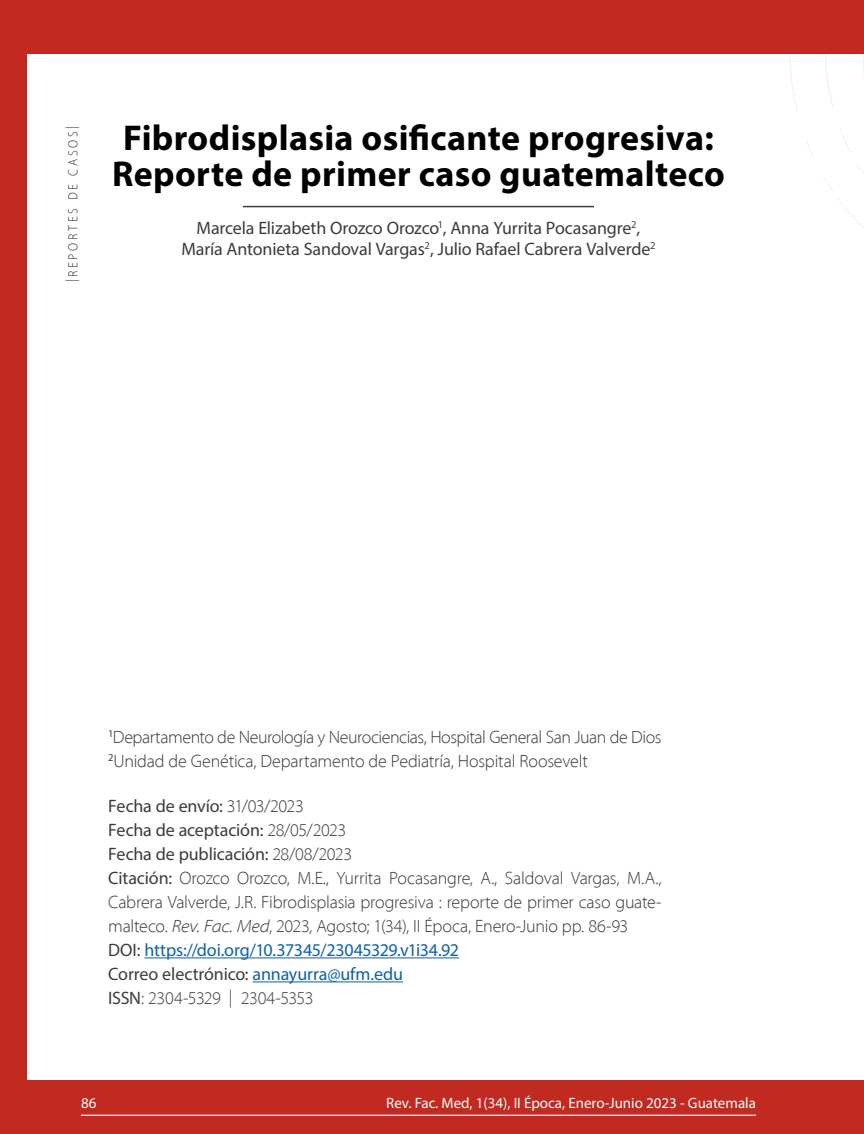
<style>
.page{position:relative;width:864px;height:1134px;background:#fff}
.page>*{position:absolute;margin:0;border:0;box-sizing:border-box;transform-origin:0 0}
.t1{font:700 36px/36px "Myriad Pro";letter-spacing:.01em;color:#000;text-align:center}
.t2{font:300 18px/24px "Myriad Pro";letter-spacing:-.015em;color:#3c3c3b}
.t3{font:18px/21px "Myriad Pro";letter-spacing:-.01em;color:#3c3c3b;text-align:center}
.t4{font:15px "Myriad Pro";color:#fff}
.t5{font:300 semi-condensed 13.5px "Myriad Pro";letter-spacing:.2em;color:#3c3c3b}
.s1{font-weight:400}
.s2{font-style:italic}
.s3{font-weight:400;color:#1060ab}
</style>
<div class="page">
<svg style="left:862px;top:54px;width:2px;height:20px"></svg>
<svg style="left:825px;top:54px;width:8px;height:53px"></svg>
<svg style="left:790px;top:54px;width:8px;height:58px"></svg>
<svg style="left:839px;top:128px;width:12px;height:25px"></svg>
<svg style="left:806px;top:140px;width:8px;height:18px"></svg>
<svg style="left:822px;top:164px;width:42px;height:65px"></svg>
<div style="left:0;top:0;width:864px;height:54px;background:#c12a21"></div>
<div style="left:0;top:0;width:27px;height:1134px;background:#c12a21"></div>
<hr style="left:243px;top:206px;width:351px;height:1px;background:#3c3c3b">
<hr style="left:144px;top:957px;width:315px;height:1px;background:#1060ab">
<hr style="left:253px;top:981px;width:150px;height:1px;background:#1060ab">
<div style="left:0;top:1080px;width:864px;height:54px;background:#c12a21"></div>
<hr style="left:81px;top:1115px;width:675px;height:1px;background:#fff">
<p class="t5" style="left:65px;top:282px;width:158px;rotate:-90deg">|REPORTES DE CASOS|</p>
<h1 class="t1" style="left:112px;top:119px;width:614px">Fibrodisplasia osificante progresiva:<br>Reporte de primer caso guatemalteco</h1>
<p class="t3" style="left:181px;top:218px;width:476px">Marcela Elizabeth Orozco Orozco<sup>1</sup>, Anna Yurrita Pocasangre<sup>2</sup>,<br>María Antonieta Sandoval Vargas<sup>2</sup>, Julio Rafael Cabrera Valverde<sup>2</sup></p>
<p class="t2" style="left:108px;top:724px;width:555px"><sup>1</sup>Departamento de Neurología y Neurociencias, Hospital General San Juan de Dios<br><sup>2</sup>Unidad de Genética, Departamento de Pediatría, Hospital Roosevelt</p>
<p class="t2" style="left:108px;top:794px;width:555px"><span class="s1">Fecha de envío:</span> 31/03/2023<br><span class="s1">Fecha de aceptación:</span> 28/05/2023<br><span class="s1">Fecha de publicación:</span> 28/08/2023<br><span class="s1">Citación:</span> Orozco Orozco, M.E., Yurrita Pocasangre, A., Saldoval Vargas, M.A., Cabrera Valverde, J.R. Fibrodisplasia progresiva : reporte de primer caso guate&shy;malteco. <span class="s2">Rev. Fac. Med</span>, 2023, Agosto; 1(34), II Época, Enero-Junio pp. 86-93<br><span class="s1">DOI:</span> <span class="s3">https://doi.org/10.37345/23045329.v1i34.92<br></span><span class="s1">Correo electrónico:</span> <span class="s3">annayurra@ufm.edu<br></span><span class="s1">ISSN</span>: 2304-5329 | 2304-5353</p>
<p class="t4" style="left:81px;top:1094px;width:17px">86</p>
<p class="t4" style="left:386px;top:1094px;width:371px">Rev. Fac. Med, 1(34), II Época, Enero-Junio 2023 - Guatemala</p>
</div>
